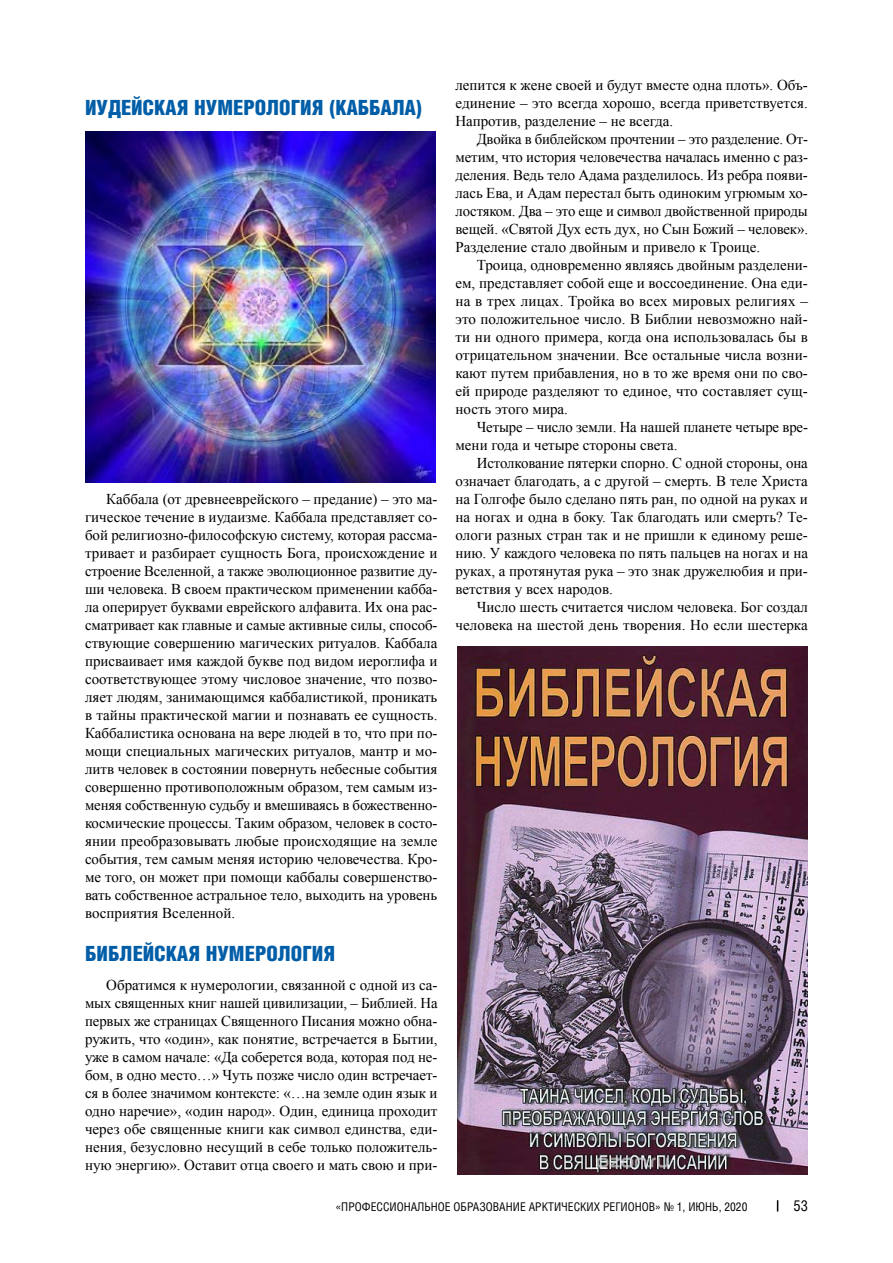
<style>
.page{position:relative;width:893px;height:1263px;background:#fff}
.page>*{position:absolute;margin:0;border:0;box-sizing:border-box;transform-origin:0 0}
.t1{font:900 21px "Helios Cond";color:#005ea8}
.t2{font:15px/18px "Times New Roman";color:#000;text-align:justify}
.t3{font:15px "Helios Cond C";color:#000}
.t4{font:12px "Helios Cond C";color:#000}
</style>
<div class="page">
<img style="left:85px;top:131px;width:351px;height:351px">
<img style="left:457px;top:647px;width:351px;height:528px">
<h1 class="t1" style="left:85px;top:97px;width:339px">Иудейская нум ерология (каббала)</h1>
<p class="t2" style="left:85px;top:490px;width:354px;text-indent:21px">Каббала (от древнееврейского – предание) – это ма&shy;гическое течение в иудаизме. Каббала представляет со&shy;бой религиозно-философскую систему, которая рассма&shy;тривает и разбирает сущность Бога, происхождение и строение Вселенной, а также эволюционное развитие ду&shy;ши человека. В своем практическом применении кабба&shy;ла оперирует буквами еврейского алфавита. Их она рас&shy;сматривает как главные и самые активные силы, способ&shy;ствующие совершению магических ритуалов. Каббала присваивает имя каждой букве под видом иероглифа и соответствующее этому числовое значение, что позво&shy;ляет людям, занимающимся каббалистикой, проникать в тайны практической магии и познавать ее сущность.<br>Каббалистика основана на вере людей в то, что при по&shy;мощи специальных магических ритуалов, мантр и мо&shy;литв человек в состоянии повернуть небесные события совершенно противоположным образом, тем самым из&shy;меняя собственную судьбу и вмешиваясь в божественно&shy;космические процессы. Таким образом, человек в состо&shy;янии преобразовывать любые происходящие на земле события, тем самым меняя историю человечества. Кро&shy;ме того, он может при помощи каббалы совершенство&shy;вать собственное астральное тело, выходить на уровень восприятия Вселенной.</p>
<h1 class="t1" style="left:85px;top:943px;width:250px">Библейская нумерология</h1>
<p class="t2" style="left:85px;top:976px;width:354px;text-indent:21px">Обратимся к нумерологии, связанной с одной из са&shy;мых священных книг нашей цивилизации, – Библией. На первых же страницах Священного Писания можно обна&shy;ружить, что «один», как понятие, встречается в Бытии, уже в самом начале: «Да соберется вода, которая под не&shy;бом, в одно место…» Чуть позже число один встречает&shy;ся в более значимом контексте: «…на земле один язык и одно наречие», «один народ». Один, единица проходит через обе священные книги как символ единства, еди&shy;нения, безусловно несущий в себе только положитель&shy;ную энергию». Оставит отца своего и мать свою и при-</p>
<p class="t2" style="left:455px;top:76px;width:354px">лепится к жене своей и будут вместе одна плоть». Объ&shy;единение – это всегда хорошо, всегда приветствуется.<br>Напротив, разделение – не всегда.</p>
<p class="t2" style="left:455px;top:130px;width:354px;text-indent:21px">Двойка в библейском прочтении – это разделение. От&shy;метим, что история человечества началась именно с раз&shy;деления. Ведь тело Адама разделилось. Из ребра появи&shy;лась Ева, и Адам перестал быть одиноким угрюмым хо&shy;лостяком. Два – это еще и символ двойственной природы вещей. «Святой Дух есть дух, но Сын Божий – человек».<br>Разделение стало двойным и привело к Троице.</p>
<p class="t2" style="left:455px;top:256px;width:354px;text-indent:21px">Троица, одновременно являясь двойным разделени&shy;ем, представляет собой еще и воссоединение. Она еди&shy;на в трех лицах. Тройка во всех мировых религиях – это положительное число. В Библии невозможно най&shy;ти ни одного примера, когда она использовалась бы в отрицательном значении. Все остальные числа возни&shy;кают путем прибавления, но в то же время они по сво&shy;ей природе разделяют то единое, что составляет сущ&shy;ность этого мира.</p>
<p class="t2" style="left:455px;top:418px;width:354px;text-indent:21px">Четыре – число земли. На нашей планете четыре вре&shy;мени года и четыре стороны света.</p>
<p class="t2" style="left:455px;top:454px;width:354px;text-indent:21px">Истолкование пятерки спорно. С одной стороны, она означает благодать, а с другой – смерть. В теле Христа на Голгофе было сделано пять ран, по одной на руках и на ногах и одна в боку. Так благодать или смерть? Те&shy;ологи разных стран так и не пришли к единому реше&shy;нию. У каждого человека по пять пальцев на ногах и на руках, а протянутая рука – это знак дружелюбия и при&shy;ветствия у всех народов.</p>
<p class="t2" style="left:455px;top:598px;width:354px;text-align:right">Число шесть считается числом человека. Бог создал человека на шестой день творения. Но если шестерка</p>
<p class="t4" style="left:336px;top:1199px;width:413px">«ПРОФЕССИОНАЛЬНОЕ ОБРАЗОВАНИЕ АРКТИЧЕСКИХ РЕГИОНОВ» № 1, ИЮНЬ, 2020</p>
<p class="t3" style="left:793px;top:1197px;width:16px">53</p>
</div>
